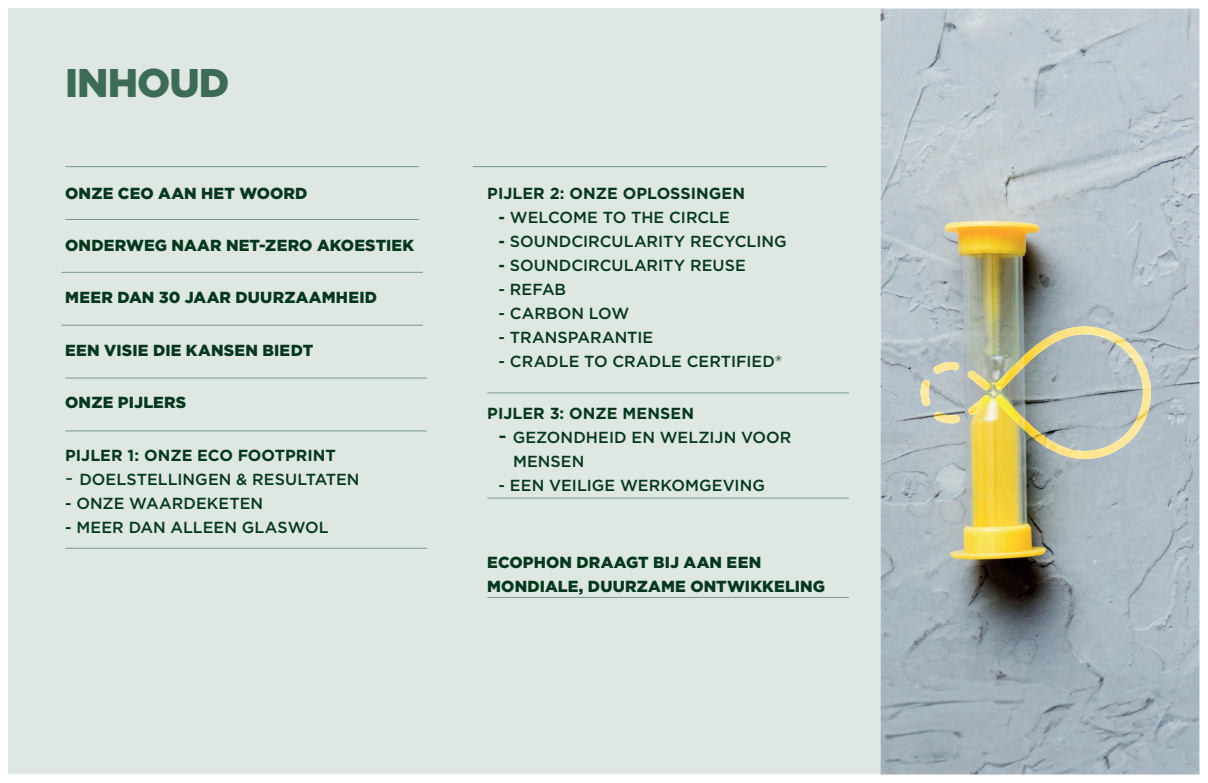
<style>
.page{position:relative;width:1208px;height:783px;background:#fff}
.page>*{position:absolute;margin:0;border:0;box-sizing:border-box;transform-origin:0 0}
.t1{font:900 40px "Gotham";letter-spacing:-.025em;color:#3c6b57}
.t2{font:500 16px/24px "Gotham";letter-spacing:.005em;color:#04381d}
.t3{font:900 16px/24px "Gotham";letter-spacing:.01em;color:#04381d}
.t4{font:700 16px "Gotham";color:#04381d}
.s1{font-weight:400;font-size:20px}
.s2{font-weight:700}
.s3{font-size:20px}
</style>
<div class="page">
<img style="left:880px;top:9px;width:319px;height:765px">
<div style="left:9px;top:9px;width:871px;height:765px;background:#dee7e2"></div>
<hr style="left:65px;top:219px;width:354px;height:1px;background:#77998c">
<hr style="left:65px;top:166px;width:354px;height:1px;background:#77998c">
<hr style="left:473px;top:166px;width:353px;height:1px;background:#77998c">
<hr style="left:61px;top:272px;width:362px;height:1px;background:#77998c">
<hr style="left:61px;top:325px;width:362px;height:1px;background:#77998c">
<hr style="left:65px;top:378px;width:362px;height:1px;background:#77998c">
<hr style="left:65px;top:430px;width:362px;height:1px;background:#77998c">
<hr style="left:65px;top:548px;width:362px;height:1px;background:#77998c">
<hr style="left:487px;top:392px;width:362px;height:1px;background:#77998c">
<hr style="left:487px;top:497px;width:362px;height:1px;background:#77998c">
<hr style="left:487px;top:597px;width:362px;height:1px;background:#77998c">
<img style="left:995px;top:326px;width:155px;height:133px">
<img style="left:933px;top:411px;width:27px;height:12px">
<img style="left:920px;top:380px;width:10px;height:26px">
<img style="left:933px;top:362px;width:26px;height:11px">
<img style="left:967px;top:370px;width:23px;height:20px">
<img style="left:968px;top:395px;width:23px;height:20px">
<h1 class="t1" style="left:65px;top:55px;width:166px">INHOUD</h1>
<p class="t3" style="left:65px;top:181px;width:244px">ONZE CEO AAN HET WOORD</p>
<p class="t3" style="left:65px;top:233px;width:350px">ONDERWEG NAAR NET-ZERO AKOESTIEK</p>
<p class="t3" style="left:65px;top:285px;width:313px">MEER DAN 30 JAAR DUURZAAMHEID</p>
<p class="t3" style="left:65px;top:338px;width:249px">EEN VISIE DIE KANSEN BIEDT</p>
<p class="t3" style="left:65px;top:390px;width:123px">ONZE PIJLERS</p>
<p class="t4" style="left:65px;top:444px;width:272px">PIJLER 1: ONZE ECO FOOTPRINT</p>
<p class="t2" style="left:65px;top:466px;width:296px"><span class="s1">-</span> DOELSTELLINGEN &amp; RESULTATEN</p>
<p class="t2" style="left:65px;top:490px;width:199px">- ONZE WAARDEKETEN</p>
<p class="t2" style="left:65px;top:514px;width:265px">- MEER DAN ALLEEN GLASWOL</p>
<p class="t4" style="left:487px;top:182px;width:259px">PIJLER 2: ONZE OPLOSSINGEN</p>
<p class="t2" style="left:498px;top:205px;width:233px"><span class="s2">-</span> WELCOME TO THE CIRCLE</p>
<p class="t2" style="left:498px;top:229px;width:290px"><span class="s2">-</span> SOUNDCIRCULARITY RECYCLING</p>
<p class="t2" style="left:498px;top:253px;width:249px"><span class="s2">-</span> SOUNDCIRCULARITY REUSE</p>
<p class="t2" style="left:498px;top:277px;width:69px">- REFAB</p>
<p class="t2" style="left:498px;top:301px;width:132px">- CARBON LOW</p>
<p class="t2" style="left:498px;top:325px;width:156px">- TRANSPARANTIE</p>
<p class="t2" style="left:498px;top:349px;width:284px">- CRADLE TO CRADLE CERTIFIED®</p>
<p class="t4" style="left:487px;top:402px;width:208px">PIJLER 3: ONZE MENSEN</p>
<p class="t2" style="left:513px;top:425px;width:280px;text-indent:-14px"><span class="s3">-</span> GEZONDHEID EN WELZIJN VOOR<br>MENSEN</p>
<p class="t2" style="left:498px;top:473px;width:268px">- EEN VEILIGE WERKOMGEVING</p>
<p class="t3" style="left:487px;top:549px;width:339px">ECOPHON DRAAGT BIJ AAN EEN<br>MONDIALE, DUURZAME ONTWIKKELING</p>
</div>
